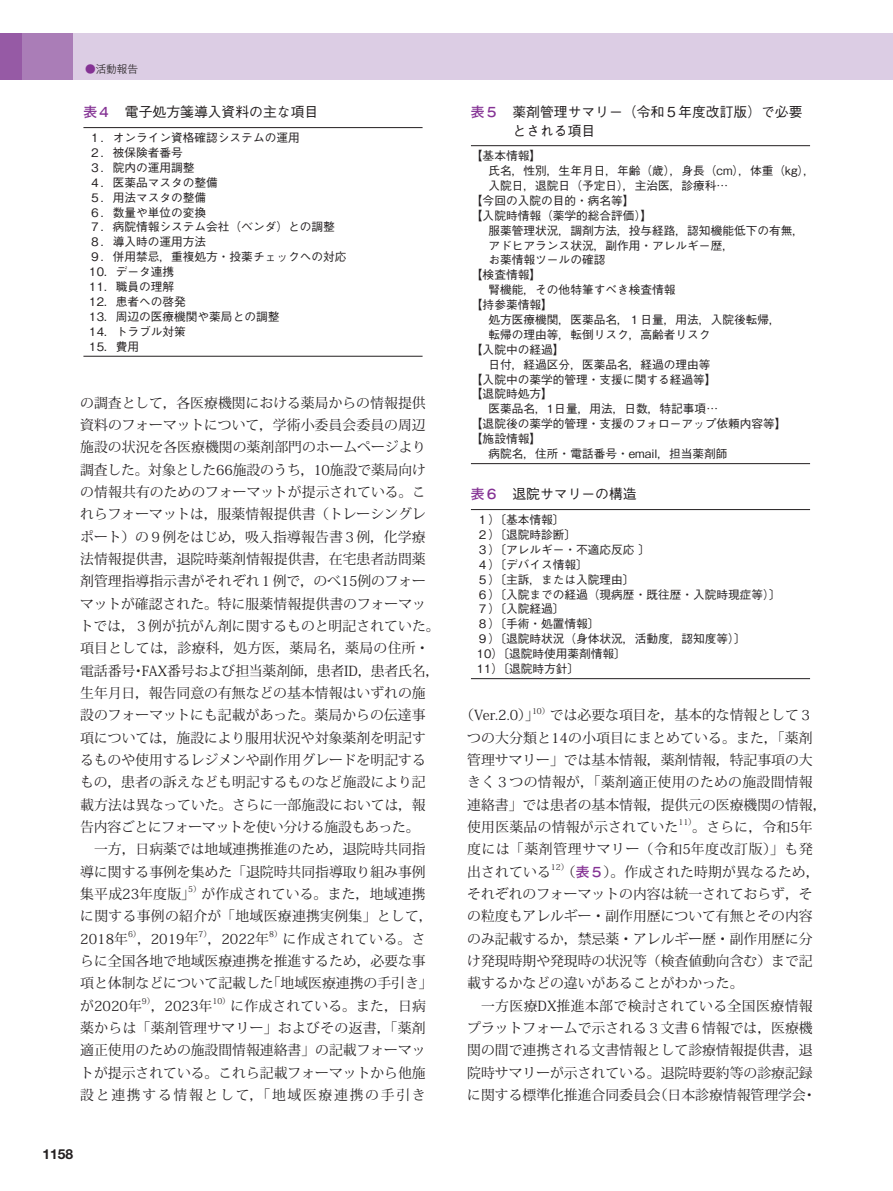
<style>
.page{position:relative;width:893px;height:1191px;background:#fff}
.page>*{position:absolute;margin:0;border:0;box-sizing:border-box;transform-origin:0 0}
.t1{font:13.8px/22.4px "Koz Min Pro";color:#231f20}
.t2{font:500 13.8px/18.1px "Gothic BBB Pro";color:#231f20}
.t3{font:13.8px/22.4px "Koz Min Pro";letter-spacing:.025em;color:#231f20}
.t4{font:700 13.8px "Helvetica Neue LT Std";color:#231f20}
.t5{font:500 11.7px/14.9px "Gothic BBB Pro";color:#231f20}
.t6{font:300 10.65px "Gothic MB101 Pro";color:#231f20}
.t7{font:8.1px "Koz Min Pro";color:#231f20}
.s1{color:#843294}
.s2{font-family:"Futo Go B101 Pro";font-weight:700;color:#843294}
</style>
<div class="page">
<hr style="left:83px;top:127px;width:340px;height:1px;background:#231f20">
<hr style="left:83px;top:356px;width:340px;height:1px;background:#231f20">
<hr style="left:471px;top:145px;width:339px;height:1px;background:#231f20">
<hr style="left:471px;top:463px;width:339px;height:1px;background:#231f20">
<hr style="left:471px;top:509px;width:339px;height:1px;background:#231f20">
<hr style="left:471px;top:678px;width:339px;height:1px;background:#231f20">
<div style="left:72px;top:33px;width:821px;height:47px;background:#dccde4"></div>
<div style="left:21px;top:33px;width:51px;height:47px;background:#aa7db7"></div>
<div style="left:0;top:33px;width:21px;height:47px;background:#965aa5"></div>
<p class="t6" style="left:85px;top:60px;width:55px"><span class="s1">●</span>活動報告</p>
<p class="t2" style="left:83px;top:101px;width:236px"><span class="s2">表４　</span>電子処方箋導入資料の主な項目</p>
<p class="t5" style="left:89px;top:129px;width:259px">１．オンライン資格確認システムの運用<br>２．被保険者番号<br>３．院内の運用調整<br>４．医薬品マスタの整備<br>５．用法マスタの整備<br>６．数量や単位の変換<br>７．病院情報システム会社（ベンダ）との調整<br>８．導入時の運用方法<br>９．併用禁忌，重複処方・投薬チェックへの対応<br>10．データ連携<br>11．職員の理解<br>12．患者への啓発<br>13．周辺の医療機関や薬局との調整<br>14．トラブル対策<br>15．費用</p>
<p class="t1" style="left:80px;top:391px;width:361px">の調査として，各医療機関における薬局からの情報提供資料のフォーマットについて，学術小委員会委員の周辺施設の状況を各医療機関の薬剤部門のホームページより調査した。対象とした66施設のうち，10施設で薬局向けの情報共有のためのフォーマットが提示されている。これらフォーマットは，服薬情報提供書（トレーシングレポート）の９例をはじめ，吸入指導報告書３例，化学療法情報提供書，退院時薬剤情報提供書，在宅患者訪問薬剤管理指導指示書がそれぞれ１例で，のべ15例のフォーマットが確認された。特に服薬情報提供書のフォーマットでは，３例が抗がん剤に関するものと明記されていた。項目としては，診療科，処方医，薬局名，薬局の住所・電話番号・FAX番号および担当薬剤師，患者ID，患者氏名，生年月日，報告同意の有無などの基本情報はいずれの施設のフォーマットにも記載があった。薬局からの伝達事項については，施設により服用状況や対象薬剤を明記するものや使用するレジメンや副作用グレードを明記するもの，患者の訴えなども明記するものなど施設により記載方法は異なっていた。さらに一部施設においては，報告内容ごとにフォーマットを使い分ける施設もあった。</p>
<p class="t1" style="left:80px;top:837px;width:347px;text-align:justify;text-indent:14px">一方，日病薬では地域連携推進のため，退院時共同指導に関する事例を集めた「退院時共同指導取り組み事例集平成23年度版」</p>
<p class="t7" style="left:188px;top:883px;width:15px">5）</p>
<p class="t3" style="left:80px;top:882px;width:354px;text-indent:121px">が作成されている。また，地域連携に関する事例の紹介が「地域医療連携実例集」として，<br>2018年</p>
<p class="t7" style="left:128px;top:928px;width:15px">6）</p>
<p class="t1" style="left:137px;top:927px;width:63px">，2019年</p>
<p class="t7" style="left:199px;top:928px;width:15px">7）</p>
<p class="t1" style="left:208px;top:927px;width:63px">，2022年</p>
<p class="t7" style="left:269px;top:928px;width:15px">8）</p>
<p class="t1" style="left:80px;top:927px;width:354px;text-indent:202px">に作成されている。さらに全国各地で地域医療連携を推進するため，必要な事項と体制などについて記載した「地域医療連携の手引き」が2020年</p>
<p class="t7" style="left:142px;top:995px;width:15px">9）</p>
<p class="t1" style="left:151px;top:994px;width:63px">，2023年</p>
<p class="t7" style="left:212px;top:995px;width:19px">10）</p>
<p class="t1" style="left:80px;top:994px;width:347px;text-align:justify;text-indent:150px">に作成されている。また，日病薬からは「薬剤管理サマリー」およびその返書，「薬剤適正使用のための施設間情報連絡書」の記載フォーマットが提示されている。これら記載フォーマットから他施設と連携する情報として，「地域医療連携の手引き</p>
<p class="t4" style="left:43px;top:1146px;width:32px">1158</p>
<p class="t2" style="left:512px;top:101px;width:292px;text-indent:-41px"><span class="s2">表５　</span>薬剤管理サマリー（令和５年度改訂版）で必要とされる項目</p>
<p class="t5" style="left:471px;top:147px;width:72px">【基本情報】</p>
<p class="t5" style="left:488px;top:162px;width:328px">氏名，性別，生年月日，年齢（歳），身長（cm），体重（kg），</p>
<p class="t5" style="left:488px;top:177px;width:241px">入院日，退院日（予定日），主治医，診療科…</p>
<p class="t5" style="left:471px;top:192px;width:165px">【今回の入院の目的・病名等】</p>
<p class="t5" style="left:471px;top:206px;width:183px">【入院時情報（薬学的総合評価）】</p>
<p class="t5" style="left:488px;top:221px;width:317px">服薬管理状況，調剤方法，投与経路，認知機能低下の有無，</p>
<p class="t5" style="left:488px;top:236px;width:247px">アドヒアランス状況，副作用・アレルギー歴，</p>
<p class="t5" style="left:488px;top:251px;width:118px">お薬情報ツールの確認</p>
<p class="t5" style="left:471px;top:266px;width:72px">【検査情報】</p>
<p class="t5" style="left:488px;top:281px;width:189px">腎機能，その他特筆すべき検査情報</p>
<p class="t5" style="left:471px;top:296px;width:83px">【持参薬情報】</p>
<p class="t5" style="left:488px;top:311px;width:294px">処方医療機関，医薬品名，１日量，用法，入院後転帰，</p>
<p class="t5" style="left:488px;top:325px;width:224px">転帰の理由等，転倒リスク，高齢者リスク</p>
<p class="t5" style="left:471px;top:340px;width:95px">【入院中の経過】</p>
<p class="t5" style="left:488px;top:355px;width:224px">日付，経過区分，医薬品名，経過の理由等</p>
<p class="t5" style="left:471px;top:370px;width:247px">【入院中の薬学的管理・支援に関する経過等】</p>
<p class="t5" style="left:471px;top:385px;width:83px">【退院時処方】</p>
<p class="t5" style="left:488px;top:400px;width:231px">医薬品名，1日量，用法，日数，特記事項…</p>
<p class="t5" style="left:471px;top:415px;width:317px">【退院後の薬学的管理・支援のフォローアップ依頼内容等】</p>
<p class="t5" style="left:471px;top:430px;width:72px">【施設情報】</p>
<p class="t5" style="left:488px;top:445px;width:241px">病院名，住所・電話番号・email，担当薬剤師</p>
<p class="t2" style="left:471px;top:483px;width:167px"><span class="s2">表６　</span>退院サマリーの構造</p>
<p class="t5" style="left:477px;top:511px;width:306px">１）〔基本情報〕<br>２）〔退院時診断〕<br>３）〔アレルギー・不適応反応 〕<br>４）〔デバイス情報〕<br>５）〔主訴，または入院理由〕<br>６）〔入院までの経過（現病歴・既往歴・入院時現症等）〕<br>７）〔入院経過〕<br>８）〔手術・処置情報〕<br>９）〔退院時状況（身体状況，活動度，認知度等）〕<br>10）〔退院時使用薬剤情報〕<br>11）〔退院時方針〕</p>
<p class="t1" style="left:460px;top:703px;width:80px">（Ver.2.0）」</p>
<p class="t7" style="left:532px;top:705px;width:19px">10）</p>
<p class="t1" style="left:467px;top:703px;width:361px;text-indent:83px">では必要な項目を，基本的な情報として３つの大分類と14の小項目にまとめている。また，「薬剤管理サマリー」では基本情報，薬剤情報，特記事項の大きく３つの情報が，「薬剤適正使用のための施設間情報連絡書」では患者の基本情報，提供元の医療機関の情報，使用医薬品の情報が示されていた</p>
<p class="t7" style="left:678px;top:816px;width:19px">11）</p>
<p class="t1" style="left:467px;top:815px;width:347px;text-align:justify;text-indent:225px">。さらに，令和5年度には「薬剤管理サマリー（令和5年度改訂版）」も発出されている</p>
<p class="t7" style="left:551px;top:861px;width:19px">12）</p>
<p class="t1" style="left:467px;top:860px;width:354px;text-indent:95px">（<span class="s2">表５</span>）。作成された時期が異なるため，それぞれのフォーマットの内容は統一されておらず，その粒度もアレルギー・副作用歴について有無とその内容のみ記載するか，禁忌薬・アレルギー歴・副作用歴に分け発現時期や発現時の状況等（検査値動向含む）まで記載するかなどの違いがあることがわかった。</p>
<p class="t1" style="left:467px;top:994px;width:350px;text-indent:14px">一方医療DX推進本部で検討されている全国医療情報プラットフォームで示される３文書６情報では，医療機関の間で連携される文書情報として診療情報提供書，退院時サマリーが示されている。退院時要約等の診療記録に関する標準化推進合同委員会（日本診療情報管理学会・</p>
</div>
